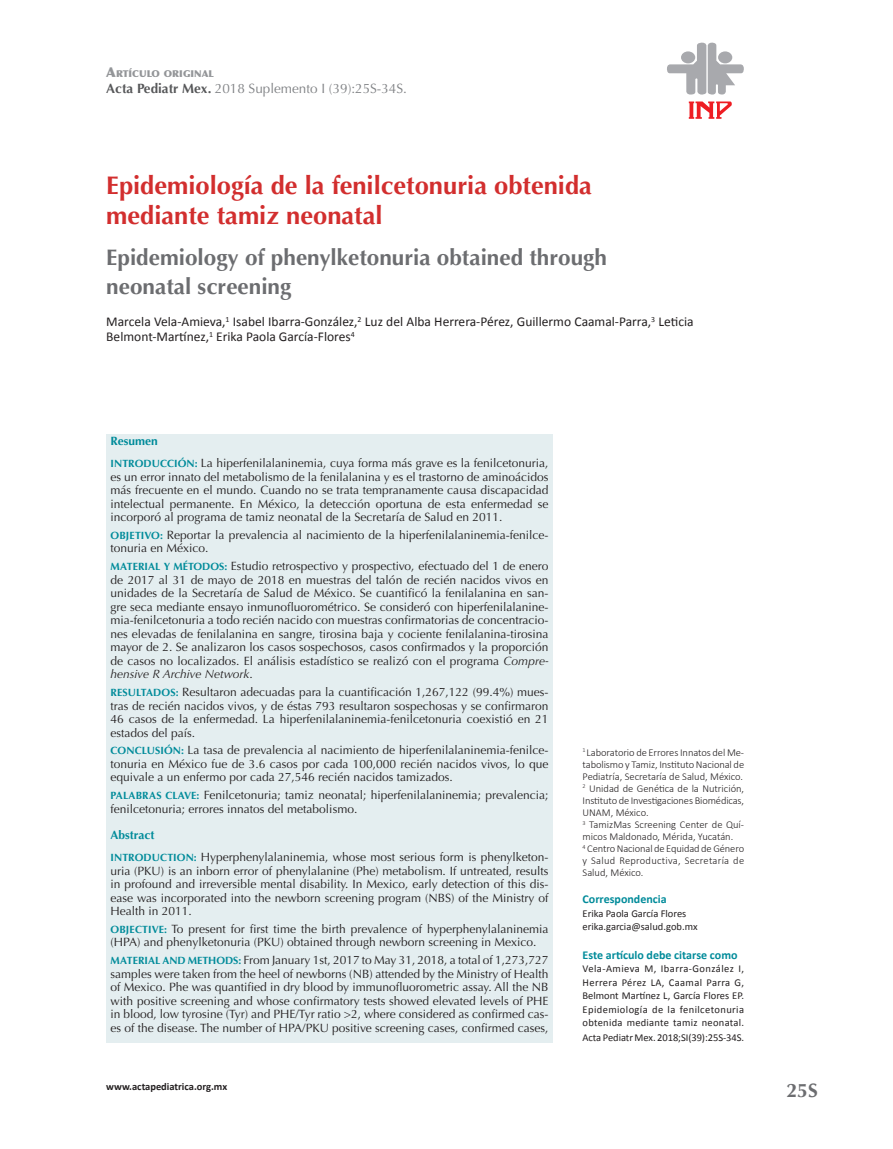
<style>
.page{position:relative;width:893px;height:1149px;background:#fff}
.page>*{position:absolute;margin:0;border:0;box-sizing:border-box;transform-origin:0 0}
.t1{font:700 25.5px/30px "Optima";color:#d22e2e}
.t2{font:700 22.5px/28.5px "Optima";color:#6c6d70}
.t3{font:700 19.5px "Optima";color:#6c6d70}
.t4{font:13.5px/15px "Calibri";color:#231f20}
.t5{font:13.5px "Optima";color:#808285}
.t6{font:12px/13.5px "Optima";color:#231f20;text-align:justify}
.t7{font:700 12px "Calibri";color:#008b9a}
.t8{font:300 10.5px/12px "Calibri";letter-spacing:-.005em;color:#231f20}
.t9{font:10.5px/13.5px "Calibri";color:#231f20}
.t10{font:700 10.5px "Calibri";color:#231f20}
.t11{font:900 9.45px "Optima";color:#939598}
.s1{font-size:13.5px}
.s2{font-weight:700;color:#57585a}
.s3{font-weight:700;color:#008b9a}
.s4{font-weight:700;font-size:10.5px;color:#008b9a}
.s5{font-style:italic}
</style>
<div class="page">
<svg style="left:689px;top:101px;width:43px;height:18px"></svg>
<svg style="left:667px;top:42px;width:77px;height:53px"></svg>
<div style="left:718px;top:51px;width:14px;height:12px;background:#a8a9ad;border-radius:50%"></div>
<div style="left:106px;top:434px;width:447px;height:608px;background:#e4eef0"></div>
<p class="t11" style="left:106px;top:68px;width:109px"><span class="s1">A</span>RTÍCULO ORIGINAL</p>
<p class="t5" style="left:106px;top:80px;width:302px"><span class="s2">Acta Pediatr Mex.</span> 2018 Suplemento I (39):25S-34S.</p>
<h1 class="t1" style="left:106px;top:170px;width:487px">Epidemiología de la fenilcetonuria obtenida mediante tamiz neonatal</h1>
<h2 class="t2" style="left:106px;top:243px;width:502px">Epidemiology of phenylketonuria obtained through neonatal screening</h2>
<p class="t4" style="left:106px;top:314px;width:589px">Marcela Vela-Amieva,<sup>1</sup> Isabel Ibarra-González,<sup>2</sup> Luz del Alba Herrera-Pérez, Guillermo Caamal-Parra,<sup>3</sup> Leticia<br>Belmont-Martínez,<sup>1</sup> Erika Paola García-Flores<sup>4</sup></p>
<p class="t6" style="left:111px;top:430px;width:439px;line-height:22px"><span class="s3">Resumen<br></span><span class="s4">INTRODUCCIÓN:</span> La hiperfenilalaninemia, cuya forma más grave es la fenilcetonuria,</p>
<p class="t6" style="left:111px;top:470px;width:439px">es un error innato del metabolismo de la fenilalanina y es el trastorno de aminoácidos más frecuente en el mundo. Cuando no se trata tempranamente causa discapacidad intelectual permanente. En México, la detección oportuna de esta enfermedad se incorporó al programa de tamiz neonatal de la Secretaría de Salud en 2011.</p>
<p class="t6" style="left:111px;top:528px;width:439px"><span class="s4">OBJETIVO:</span> Reportar la prevalencia al nacimiento de la hiperfenilalaninemia-fenilce&shy;tonuria en México.</p>
<p class="t6" style="left:111px;top:559px;width:439px"><span class="s4">MATERIAL Y MÉTODOS:</span> Estudio retrospectivo y prospectivo, efectuado del 1 de enero de 2017 al 31 de mayo de 2018 en muestras del talón de recién nacidos vivos en unidades de la Secretaría de Salud de México. Se cuantificó la fenilalanina en san&shy;gre seca mediante ensayo inmunofluorométrico. Se consideró con hiperfenilalanine&shy;mia-fenilcetonuria a todo recién nacido con muestras confirmatorias de concentracio&shy;nes elevadas de fenilalanina en sangre, tirosina baja y cociente fenilalanina-tirosina mayor de 2. Se analizaron los casos sospechosos, casos confirmados y la proporción de casos no localizados. El análisis estadístico se realizó con el programa <span class="s5">Compre&shy;hensive R Archive Network</span>.</p>
<p class="t6" style="left:111px;top:685px;width:439px"><span class="s4">RESULTADOS:</span> Resultaron adecuadas para la cuantificación 1,267,122 (99.4%) mues&shy;tras de recién nacidos vivos, y de éstas 793 resultaron sospechosas y se confirmaron 46 casos de la enfermedad. La hiperfenilalaninemia-fenilcetonuria coexistió en 21 estados del país.</p>
<p class="t6" style="left:111px;top:743px;width:439px"><span class="s4">CONCLUSIÓN:</span> La tasa de prevalencia al nacimiento de hiperfenilalaninemia-fenilce&shy;tonuria en México fue de 3.6 casos por cada 100,000 recién nacidos vivos, lo que equivale a un enfermo por cada 27,546 recién nacidos tamizados.</p>
<p class="t6" style="left:111px;top:788px;width:439px"><span class="s4">PALABRAS CLAVE:</span> Fenilcetonuria; tamiz neonatal; hiperfenilalaninemia; prevalencia; fenilcetonuria; errores innatos del metabolismo.</p>
<p class="t6" style="left:111px;top:823px;width:439px;line-height:22px"><span class="s3">Abstract<br></span><span class="s4">INTRODUCTION:</span> Hyperphenylalaninemia, whose most serious form is phenylketon-</p>
<p class="t6" style="left:111px;top:863px;width:439px">uria (PKU) is an inborn error of phenylalanine (Phe) metabolism. If untreated, results in profound and irreversible mental disability. In Mexico, early detection of this dis&shy;ease was incorporated into the newborn screening program (NBS) of the Ministry of Health in 2011.</p>
<p class="t6" style="left:111px;top:921px;width:439px"><span class="s4">OBJECTIVE:</span> To present for first time the birth prevalence of hyperphenylalaninemia (HPA) and phenylketonuria (PKU) obtained through newborn screening in Mexico.</p>
<p class="t6" style="left:111px;top:953px;width:439px"><span class="s4">MATERIAL AND METHODS:</span> From January 1st, 2017 to May 31, 2018, a total of 1,273,727 samples were taken from the heel of newborns (NB) attended by the Ministry of Health of Mexico. Phe was quantified in dry blood by immunofluorometric assay. All the NB with positive screening and whose confirmatory tests showed elevated levels of PHE in blood, low tyrosine (Tyr) and PHE/Tyr ratio &gt;2, where considered as confirmed cas&shy;es of the disease. The number of HPA/PKU positive screening cases, confirmed cases,</p>
<p class="t10" style="left:106px;top:1079px;width:122px">www.actapediatrica.org.mx</p>
<p class="t8" style="left:583px;top:745px;width:163px"><sup>1</sup> Laboratorio de Errores Innatos del Me&shy;tabolismo y Tamiz, Instituto Nacional de Pediatría, Secretaría de Salud, México.<br><sup>2</sup> Unidad de Genética de la Nutrición, Instituto de Investigaciones Biomédicas, UNAM, México.<br><sup>3</sup> TamizMas Screening Center de Quí&shy;micos Maldonado, Mérida, Yucatán.<br><sup>4</sup> Centro Nacional de Equidad de Género y Salud Reproductiva, Secretaría de Salud, México.</p>
<p class="t7" style="left:583px;top:891px;width:86px">Correspondencia</p>
<p class="t9" style="left:583px;top:906px;width:116px">Erika Paola García Flores erika.garcia@salud.gob.mx</p>
<p class="t7" style="left:583px;top:946px;width:156px">Este artículo debe citarse como</p>
<p class="t9" style="left:583px;top:961px;width:163px;text-align:justify">Vela-Amieva M, Ibarra-González I, Herrera Pérez LA, Caamal Parra G, Belmont Martínez L, García Flores EP.<br>Epidemiología de la fenilcetonuria obtenida mediante tamiz neonatal.</p>
<p class="t9" style="left:583px;top:1030px;width:163px">Acta Pediatr Mex. 2018;SI(39):25S-34S.</p>
<h3 class="t3" style="left:786px;top:1079px;width:33px">25S</h3>
</div>
